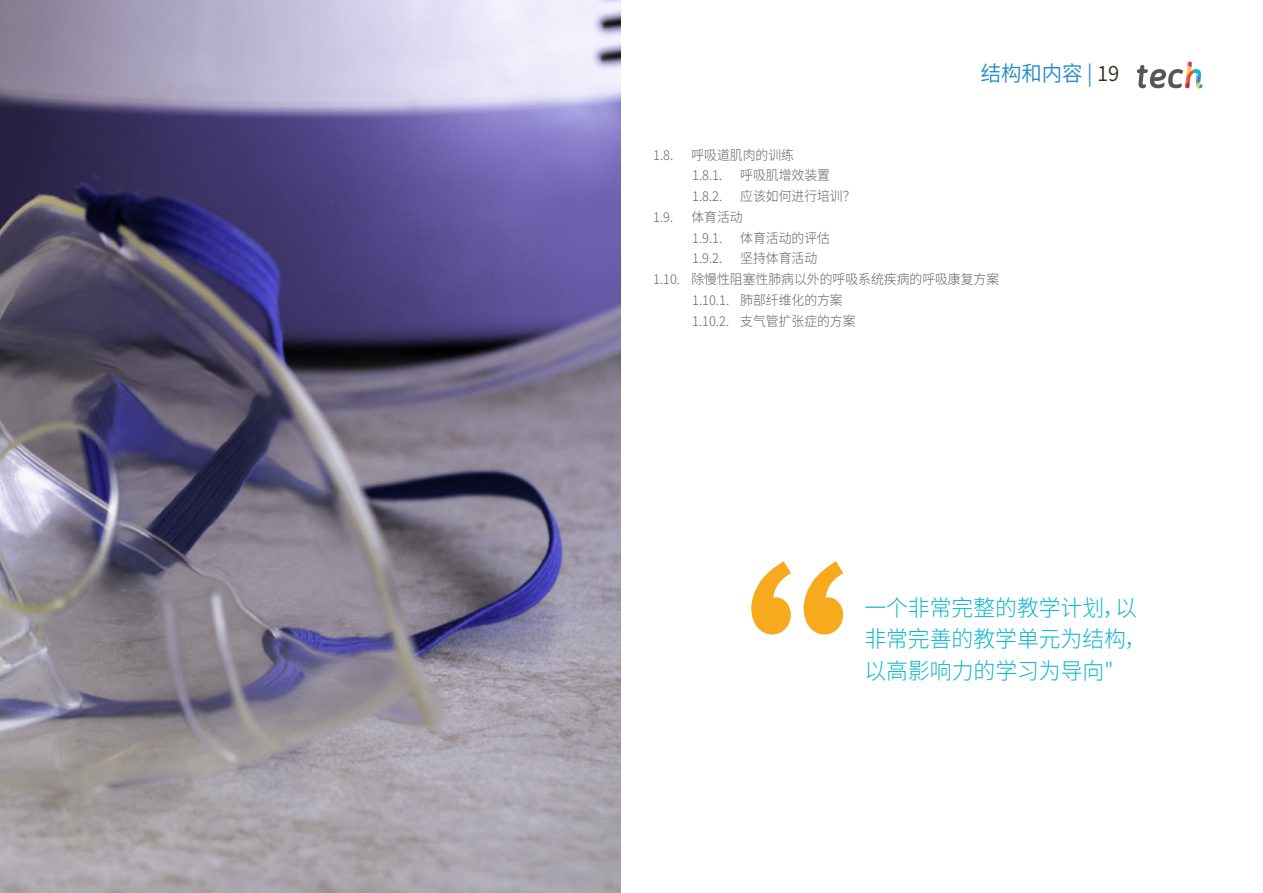
<style>
.page{position:relative;width:1263px;height:893px;background:#fff}
.page>*{position:absolute;margin:0;border:0;box-sizing:border-box;transform-origin:0 0}
.t1{font:300 22.5px/31.5px "Source Han Sans CN";color:#0fb6cf}
.t2{font:21px "Source Han Sans CN";color:#2488c9}
.t3{font:300 13.5px/20.7px "Source Han Sans CN";color:#61646a;scale:.95 1}
.s1{color:#312e20}
</style>
<div class="page">
<svg style="left:751px;top:561px;width:92px;height:73px"></svg>
<img style="left:0;top:0;width:621px;height:893px">
<svg style="left:1137px;top:62px;width:65px;height:27px"></svg>
<p class="t3" style="left:653px;top:145px;width:23px">1.8.</p>
<p class="t3" style="left:691px;top:145px;width:110px">呼吸道肌肉的训练<br>1.8.1.</p>
<p class="t3" style="left:740px;top:165px;width:96px">呼吸肌增效装置</p>
<p class="t3" style="left:692px;top:186px;width:33px">1.8.2.</p>
<p class="t3" style="left:740px;top:186px;width:123px">应该如何进行培训？</p>
<p class="t3" style="left:653px;top:207px;width:23px">1.9.</p>
<p class="t3" style="left:691px;top:207px;width:56px">体育活动<br>1.9.1.</p>
<p class="t3" style="left:740px;top:228px;width:96px">体育活动的评估</p>
<h2 class="t2" style="left:981px;top:61px;width:140px">结构和内容 | <span class="s1">19</span></h2>
<p class="t3" style="left:692px;top:248px;width:33px">1.9.2.</p>
<p class="t3" style="left:740px;top:248px;width:83px">坚持体育活动</p>
<p class="t3" style="left:653px;top:269px;width:366px">1.10. 除慢性阻塞性肺病以外的呼吸系统疾病的呼吸康复方案</p>
<p class="t3" style="left:692px;top:290px;width:160px">1.10.1. 肺部纤维化的方案</p>
<p class="t3" style="left:692px;top:311px;width:174px">1.10.2. 支气管扩张症的方案</p>
<h1 class="t1" style="left:864px;top:592px;width:284px">一个非常完整的教学计划，以非常完善的教学单元为结构，以高影响力的学习为导向"</h1>
</div>
